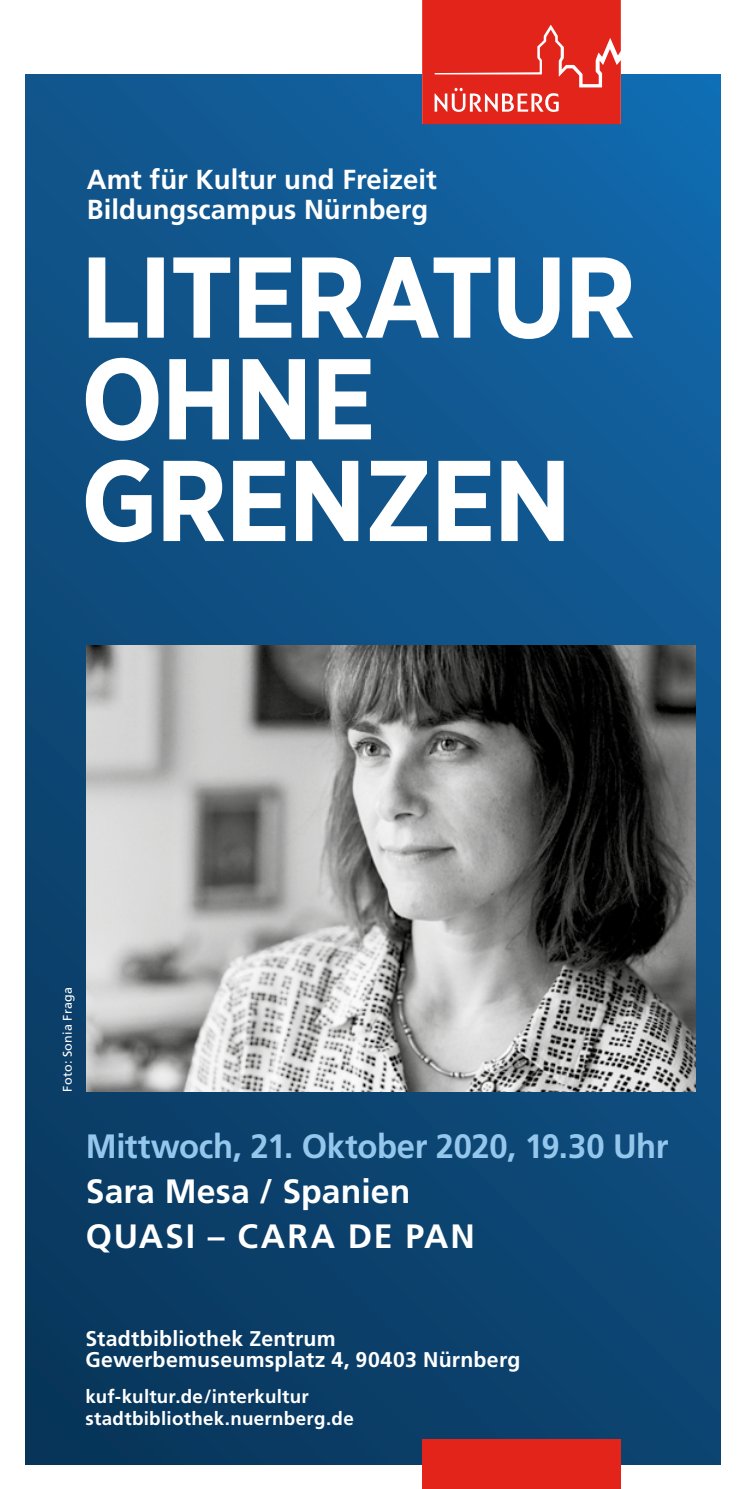
<style>
.page{position:relative;width:745px;height:1489px;background:#fff}
.page>*{position:absolute;margin:0;border:0;box-sizing:border-box;transform-origin:0 0}
.t1{font:700 33.75px "Frutiger";letter-spacing:-.015em;color:#95c7ec}
.t2{font:700 33.75px/45px "Frutiger";letter-spacing:.005em;color:#fff}
.t3{font:700 27.5px/30px "Frutiger";color:#fff}
.t4{font:700 21.25px/21.2px "Frutiger";letter-spacing:.01em;color:#fff}
.t5{font:700 18.75px/21.2px "Frutiger";letter-spacing:.015em;color:#fff}
.t6{font:12.5px "Frutiger";letter-spacing:.02em;color:#fff}
</style>
<div class="page">
<img style="left:25px;top:74px;width:694px;height:1389px">
<svg style="left:86px;top:459px;width:477px;height:83px"></svg>
<svg style="left:86px;top:358px;width:284px;height:83px"></svg>
<svg style="left:89px;top:257px;width:543px;height:82px"></svg>
<img style="left:87px;top:645px;width:607px;height:446px">
<div style="left:422px;top:1439px;width:198px;height:49px;background:#e3241b"></div>
<svg style="left:422px;top:0;width:198px;height:124px;background:#e5352c"></svg>
<p class="t3" style="left:87px;top:164px;width:351px">Amt für Kultur und Freizeit<br>Bildungscampus Nürnberg</p>
<p class="t6" style="left:60px;top:1091px;width:106px;rotate:-90deg">Foto: Sonia Fraga</p>
<h1 class="t1" style="left:86px;top:1126px;width:583px">Mittwoch, 21. Oktober 2020, 19.30 Uhr</h1>
<h1 class="t2" style="left:86px;top:1169px;width:390px">Sara Mesa / Spanien<br>QUASI – CARA DE PAN</h1>
<p class="t4" style="left:85px;top:1327px;width:436px">Stadtbibliothek Zentrum<br>Gewerbemuseumsplatz 4, 90403 Nürnberg</p>
<p class="t5" style="left:85px;top:1386px;width:270px">kuf-kultur.de/interkultur stadtbibliothek.nuernberg.de</p>
</div>
